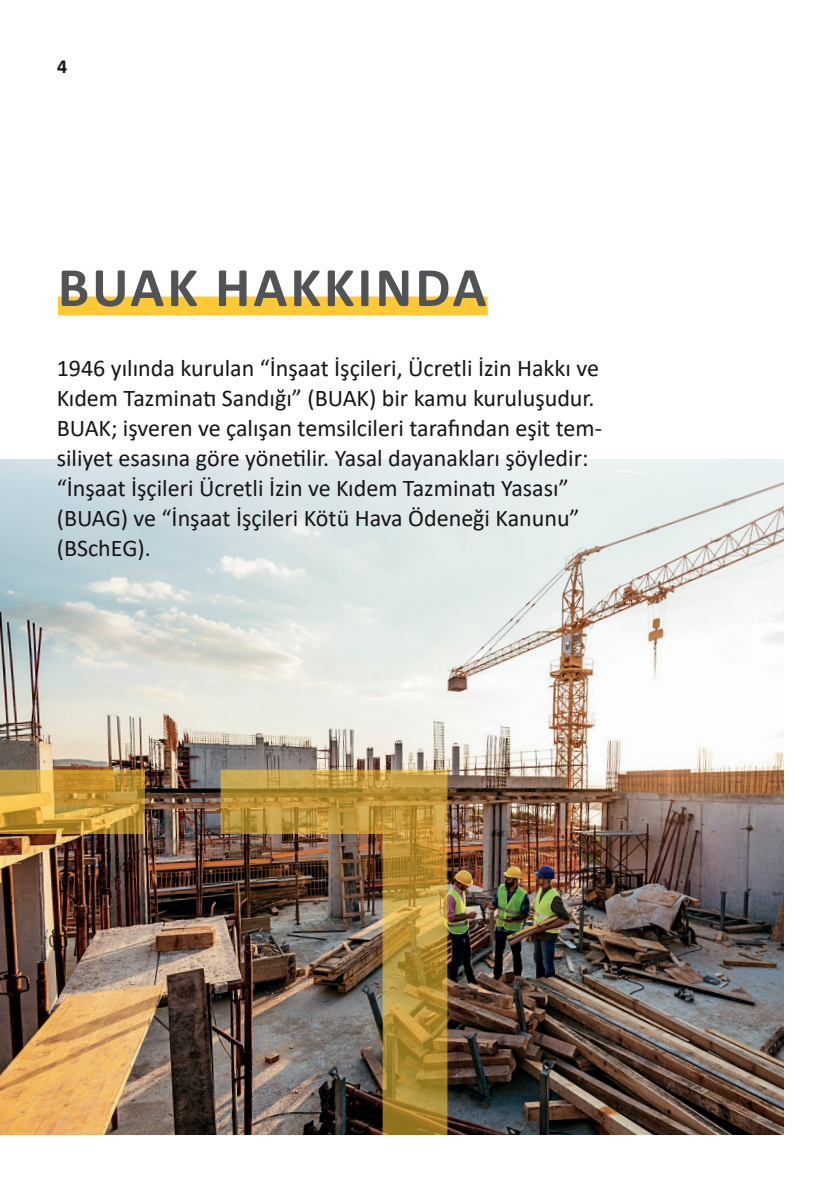
<style>
.page{position:relative;width:840px;height:1191px;background:#fff}
.page>*{position:absolute;margin:0;border:0;box-sizing:border-box;transform-origin:0 0}
.t1{font:700 56px "Calibri";letter-spacing:.05em;color:#505457}
.t2{font:24px/30px "Calibri";color:#171419}
.t3{font:700 20px "Calibri";color:#171419}
</style>
<div class="page">
<img style="left:0;top:459px;width:782px;height:675px">
<div style="left:58px;top:296px;width:429px;height:19px;background:#fec935"></div>
<img style="left:220px;top:769px;width:227px;height:365px">
<img style="left:0;top:769px;width:145px;height:365px">
<p class="t3" style="left:57px;top:52px;width:12px">4</p>
<h1 class="t1" style="left:58px;top:248px;width:430px">BUAK HAKKINDA</h1>
<p class="t2" style="left:57px;top:352px;width:546px">1946 yılında kurulan “İnşaat İşçileri, Ücretli İzin Hakkı ve Kıdem Tazminatı Sandığı” (BUAK) bir kamu kuruluşudur.<br>BUAK; işveren ve çalışan temsilcileri tarafından eşit tem&shy;siliyet esasına göre yönetilir. Yasal dayanakları şöyledir: “İnşaat İşçileri Ücretli İzin ve Kıdem Tazminatı Yasası” (BUAG) ve “İnşaat İşçileri Kötü Hava Ödeneği Kanunu” (BSchEG).</p>
</div>
